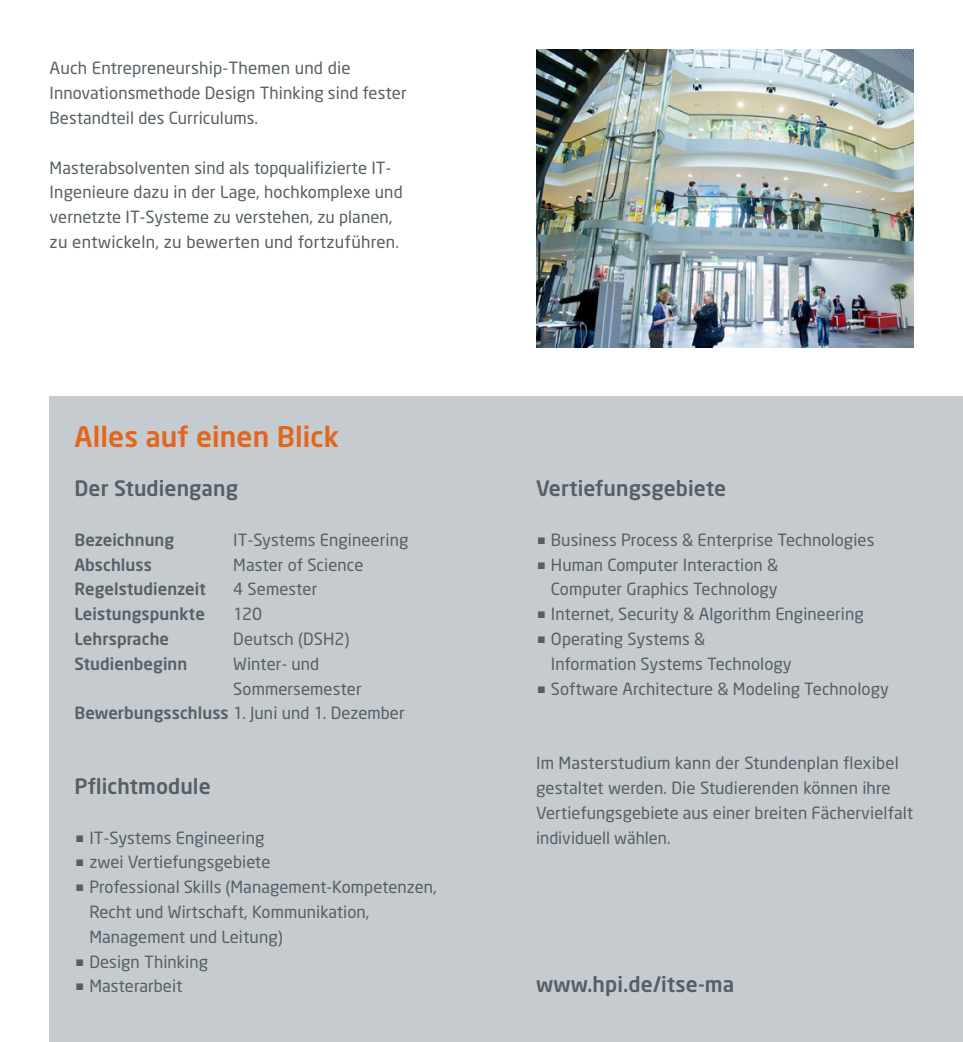
<style>
.page{position:relative;width:963px;height:1042px;background:#fff}
.page>*{position:absolute;margin:0;border:0;box-sizing:border-box;transform-origin:0 0}
.Subhead_Titel{font:500 28px "Neo Sans";letter-spacing:.005em;color:#e2661d}
.Headline_innen{font:500 21px "Neo Sans";letter-spacing:.005em;color:#555f65}
.Copy{font:16.62px/24.8px "Neo Sans";letter-spacing:.005em;color:#555f65}
.Bildunterschrift__Co{font:16.62px/24.8px "Neo Sans";letter-spacing:.005em;color:#555f65}
.Bildunterschrift__Co-2{font:500 16.62px "Neo Sans";letter-spacing:.005em;color:#555f65}
.s1{font-weight:500}
</style>
<div class="page">
<div style="left:50px;top:397px;width:912px;height:645px;background:#c5cbcf"></div>
<img style="left:536px;top:50px;width:377px;height:297px">
<p class="Copy" style="left:50px;top:56px;width:358px">Auch Entrepreneurship-Themen und die<br>Innovationsmethode Design Thinking sind fester<br>Bestandteil des Curriculums.</p>
<p class="Copy" style="left:50px;top:155px;width:354px">Masterabsolventen sind als topqualifizierte IT-Ingenieure dazu in der Lage, hochkomplexe und vernetzte IT-Systeme zu verstehen, zu planen, zu entwickeln, zu bewerten und fortzuführen.</p>
<p class="Subhead_Titel" style="left:74px;top:418px;width:266px">Alles auf einen Blick</p>
<p class="Headline_innen" style="left:74px;top:475px;width:165px">Der Studiengang</p>
<p class="Bildunterschrift__Co-2" style="left:74px;top:529px;width:101px">Bezeichnung</p>
<p class="Bildunterschrift__Co" style="left:233px;top:527px;width:176px">IT-Systems Engineering</p>
<p class="Bildunterschrift__Co-2" style="left:74px;top:554px;width:79px">Abschluss</p>
<p class="Bildunterschrift__Co" style="left:233px;top:552px;width:132px">Master of Science</p>
<p class="Bildunterschrift__Co-2" style="left:74px;top:579px;width:133px">Regelstudienzeit</p>
<p class="Bildunterschrift__Co" style="left:233px;top:577px;width:86px">4 Semester</p>
<p class="Bildunterschrift__Co-2" style="left:74px;top:603px;width:132px">Leistungspunkte</p>
<p class="Bildunterschrift__Co" style="left:233px;top:601px;width:31px">120</p>
<p class="Bildunterschrift__Co-2" style="left:74px;top:628px;width:96px">Lehrsprache</p>
<p class="Bildunterschrift__Co" style="left:233px;top:626px;width:118px">Deutsch (DSH2)</p>
<p class="Bildunterschrift__Co-2" style="left:74px;top:653px;width:114px">Studienbeginn</p>
<p class="Bildunterschrift__Co" style="left:233px;top:651px;width:130px">Winter- und<br>Sommersemester</p>
<p class="Bildunterschrift__Co" style="left:74px;top:701px;width:332px"><span class="s1">Bewerbungsschluss</span> 1. Juni und 1. Dezember</p>
<p class="Headline_innen" style="left:74px;top:773px;width:138px">Pflichtmodule</p>
<p class="Copy" style="left:89px;top:825px;width:176px">IT-Systems Engineering</p>
<p class="Copy" style="left:89px;top:849px;width:183px">zwei Vertiefungsgebiete</p>
<p class="Copy" style="left:89px;top:874px;width:349px">Professional Skills (Management-Kompetenzen,<br>Recht und Wirtschaft, Kommunikation,<br>Management und Leitung)</p>
<p class="Copy" style="left:89px;top:949px;width:120px">Design Thinking</p>
<p class="Copy" style="left:89px;top:973px;width:95px">Masterarbeit</p>
<p class="Headline_innen" style="left:536px;top:475px;width:192px">Vertiefungsgebiete</p>
<p class="Copy" style="left:551px;top:527px;width:325px">Business Process &amp; Enterprise Technologies</p>
<p class="Copy" style="left:551px;top:552px;width:229px">Human Computer Interaction &amp;<br>Computer Graphics Technology</p>
<p class="Copy" style="left:551px;top:601px;width:314px">Internet, Security &amp; Algorithm Engineering</p>
<p class="Copy" style="left:551px;top:626px;width:242px">Operating Systems &amp;<br>Information Systems Technology</p>
<p class="Copy" style="left:551px;top:676px;width:339px">Software Architecture &amp; Modeling Technology</p>
<p class="Copy" style="left:536px;top:750px;width:379px">Im Masterstudium kann der Stundenplan flexibel gestaltet werden. Die Studierenden können ihre Vertiefungsgebiete aus einer breiten Fächervielfalt individuell wählen.</p>
<p class="Headline_innen" style="left:536px;top:971px;width:200px">www.hpi.de/itse-ma</p>
</div>
